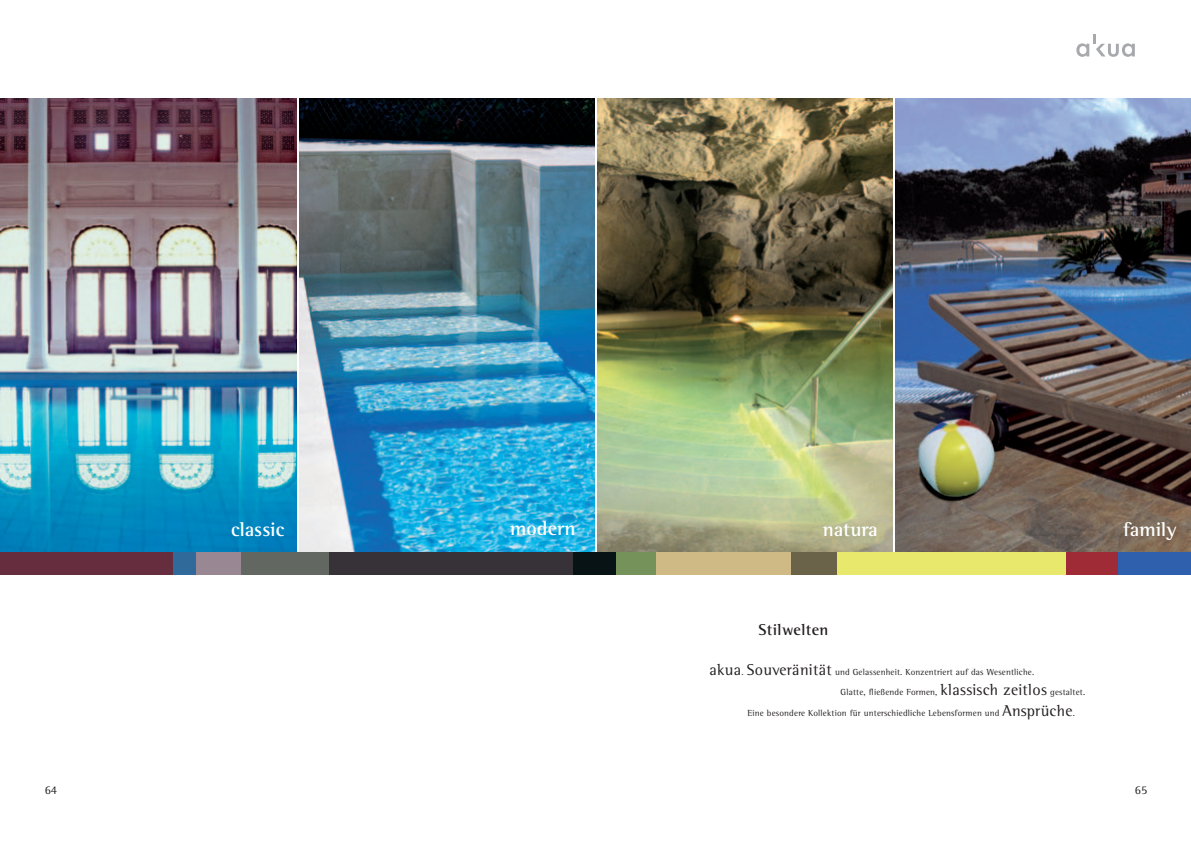
<style>
.page{position:relative;width:1191px;height:842px;background:#fff}
.page>*{position:absolute;margin:0;border:0;box-sizing:border-box;transform-origin:0 0}
.t1{font:700 20px "Rotis Semi Serif";color:#fff}
.t2{font:700 16px "Rotis Semi Serif";letter-spacing:.02em;color:#231f20}
.t3{font:12px "Rotis Semi Serif";color:#231f20}
.t4{font:9px "Rotis Semi Serif";letter-spacing:.02em;color:#231f20}
.s1{font-size:16px}
</style>
<div class="page">
<img style="left:0;top:98px;width:297px;height:454px">
<img style="left:300px;top:98px;width:294px;height:454px">
<img style="left:597px;top:98px;width:295px;height:454px">
<img style="left:895px;top:98px;width:295px;height:454px">
<div style="left:329px;top:552px;width:244px;height:23px;background:#363237"></div>
<div style="left:573px;top:552px;width:43px;height:23px;background:#071315"></div>
<div style="left:0;top:552px;width:173px;height:23px;background:#662d3f"></div>
<div style="left:196px;top:552px;width:45px;height:23px;background:#998894"></div>
<div style="left:173px;top:552px;width:23px;height:23px;background:#306a9a"></div>
<div style="left:241px;top:552px;width:88px;height:23px;background:#626762"></div>
<div style="left:655px;top:552px;width:136px;height:23px;background:#cfb984"></div>
<div style="left:837px;top:552px;width:229px;height:23px;background:#e8e96c"></div>
<div style="left:1117px;top:552px;width:73px;height:23px;background:#2f60ad"></div>
<div style="left:791px;top:552px;width:46px;height:23px;background:#6b624a"></div>
<div style="left:616px;top:552px;width:39px;height:23px;background:#74925a"></div>
<div style="left:1066px;top:552px;width:51px;height:23px;background:#9e2b36"></div>
<svg style="left:1076px;top:35px;width:58px;height:22px"></svg>
<h1 class="t1" style="left:231px;top:517px;width:54px">classic</h1>
<h1 class="t1" style="left:510px;top:516px;width:67px">modern</h1>
<h1 class="t1" style="left:822px;top:517px;width:56px">natura</h1>
<h1 class="t1" style="left:1123px;top:517px;width:55px">family</h1>
<h2 class="t2" style="left:758px;top:620px;width:71px">Stilwelten</h2>
<p class="t4" style="left:709px;top:666px;width:326px"><span class="s1">akua</span>. <span class="s1">Souveränität</span> und Gelassenheit. Konzentriert auf das Wesentliche.</p>
<p class="t4" style="left:840px;top:686px;width:246px">Glatte, fließende Formen, <span class="s1">klassisch zeitlos</span> gestaltet.</p>
<p class="t4" style="left:747px;top:706px;width:329px">Eine besondere Kollektion für unterschiedliche Lebensformen und <span class="s1">Ansprüche</span>.</p>
<h3 class="t3" style="left:45px;top:782px;width:14px">64</h3>
<h3 class="t3" style="left:1134px;top:782px;width:14px">65</h3>
</div>
